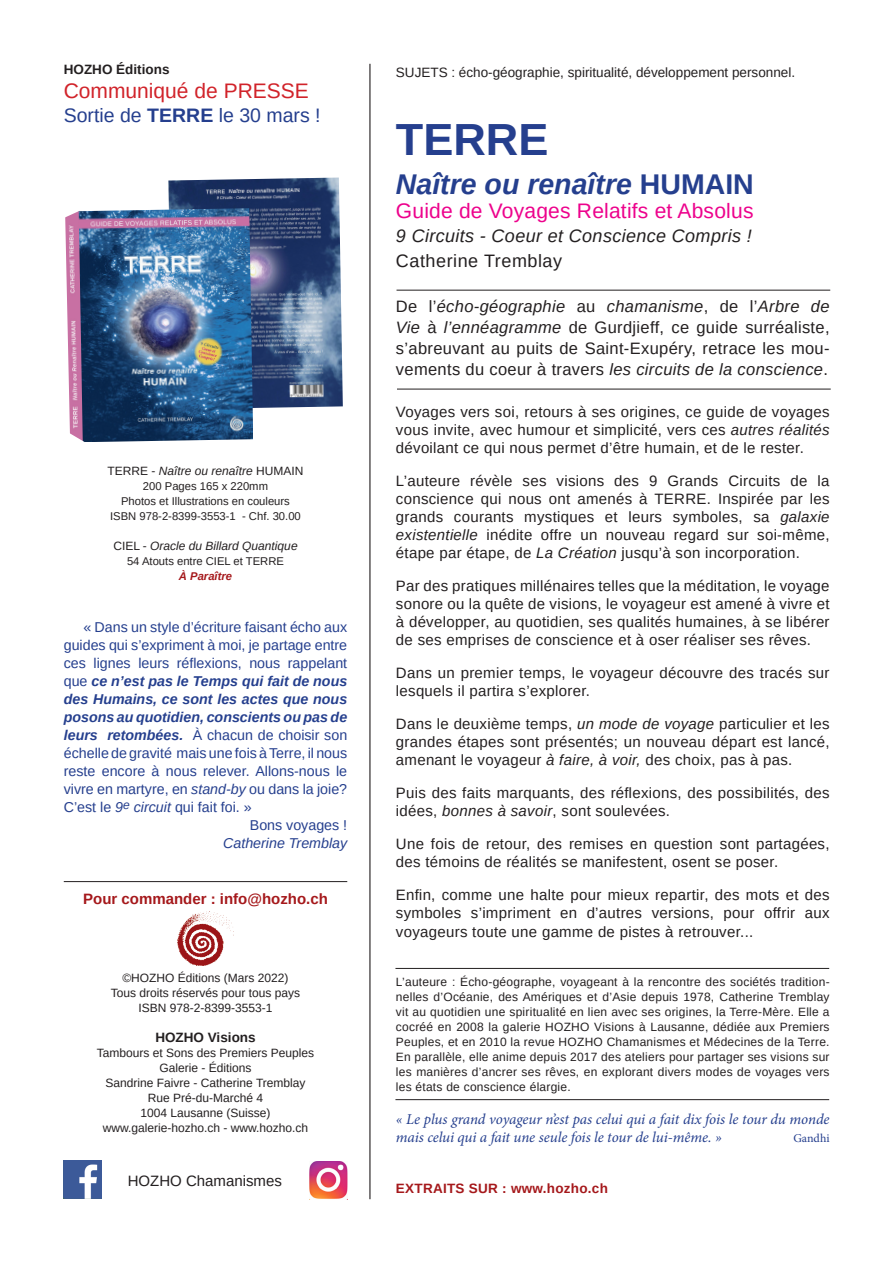
<style>
.page{position:relative;width:893px;height:1263px;background:#fff}
.page>*{position:absolute;margin:0;border:0;box-sizing:border-box;transform-origin:0 0}
.t1{font:700 45px "Arimo";color:#253f8e}
.t2{font:italic 700 28.5px "Arimo";color:#253f8e}
.t3{font:21px "Arimo";letter-spacing:.01em;color:#ed028c}
.t4{font:21px "Arimo";color:#d1232a}
.t5{font:19.5px "Arimo";color:#253f8e}
.t6{font:italic 18px "Arimo";letter-spacing:.02em;color:#231f20}
.t7{font:18px "Arimo";letter-spacing:.03em;color:#231f20}
.t8{font:16.5px/21px "Arimo";letter-spacing:.02em;color:#231f20;text-align:justify}
.t9{font:15px/18px "Arimo";letter-spacing:.02em;color:#231f20;text-align:justify}
.t10{font:italic 15px/18px "Minion Pro";letter-spacing:-.01em;color:#253f8e}
.t11{font:700 15px "Arimo";color:#a5181b}
.t12{font:15px "Arimo";color:#231f20}
.t13{font:14.25px/18px "Arimo";color:#253f8e;text-align:justify}
.t14{font:italic 14.25px "Arimo";color:#253f8e}
.t15{font:13.5px "Arimo";color:#231f20}
.t16{font:700 13.5px "Arimo";color:#231f20}
.t17{font:700 13.5px "Arimo";letter-spacing:.02em;color:#a5181b}
.t18{font:12px/15px "Arimo";color:#231f20;text-align:justify}
.t19{font:italic 12px "Arimo";color:#231f20}
.t20{font:12px "Minion Pro";color:#253f8e}
.t21{font:11.25px "Arimo";color:#231f20}
.t22{font:italic 700 11.25px "Arimo";color:#a5181b}
.s1{font-weight:700}
.s2{font-style:normal}
.s3{font-weight:700;font-style:italic}
.s4{font-style:italic}
</style>
<div class="page">
<img style="left:168px;top:178px;width:175px;height:230px">
<img style="left:65px;top:225px;width:14px;height:201px">
<svg style="left:65px;top:211px;width:14px;height:14px"></svg>
<img style="left:79px;top:208px;width:174px;height:234px">
<svg style="left:69px;top:426px;width:30px;height:16px"></svg>
<img style="left:177px;top:912px;width:57px;height:53px">
<img style="left:64px;top:1160px;width:37px;height:38px">
<img style="left:310px;top:1161px;width:37px;height:38px">
<hr style="left:369px;top:64px;width:1px;height:1135px;background:#231f20">
<hr style="left:396px;top:290px;width:434px;height:1px;background:#231f20">
<hr style="left:397px;top:389px;width:434px;height:1px;background:#231f20">
<hr style="left:395px;top:968px;width:434px;height:1px;background:#231f20">
<hr style="left:395px;top:1099px;width:434px;height:1px;background:#231f20">
<hr style="left:64px;top:881px;width:283px;height:1px;background:#231f20">
<p class="t16" style="left:64px;top:60px;width:107px">HOZHO Éditions</p>
<p class="t4" style="left:64px;top:77px;width:247px">Communiqué de PRESSE</p>
<p class="t5" style="left:64px;top:102px;width:258px">Sortie de <span class="s1">TERRE</span> le 30 mars !</p>
<p class="t19" style="left:107px;top:462px;width:198px"><span class="s2">TERRE -</span> Naître ou renaître <span class="s2">HUMAIN</span></p>
<p class="t21" style="left:143px;top:479px;width:127px">200 Pages 165 x 220mm</p>
<p class="t21" style="left:121px;top:494px;width:170px">Photos et Illustrations en couleurs</p>
<p class="t21" style="left:110px;top:509px;width:192px">ISBN 978-2-8399-3553-1 - Chf. 30.00</p>
<p class="t19" style="left:113px;top:537px;width:186px"><span class="s2">CIEL -</span> Oracle du Billard Quantique</p>
<p class="t21" style="left:127px;top:554px;width:158px">54 Atouts entre CIEL et TERRE</p>
<p class="t22" style="left:179px;top:568px;width:55px">À Paraître</p>
<p class="t13" style="left:64px;top:618px;width:285px;text-indent:20px">« Dans un style d’écriture faisant écho aux guides qui s’expriment à moi, je partage entre ces lignes leurs réflexions, nous rappelant que <span class="s3">ce n’est pas le Temps qui fait de nous des Humains, ce sont les actes que nous posons au quotidien, conscients ou pas de leurs retombées.</span> À chacun de choisir son échelle de gravité mais une fois à Terre, il nous reste encore à nous relever. Allons-nous le vivre en martyre, en <span class="s4">stand-by</span> ou dans la joie?<br>C’est le <span class="s4">9</span><sup>e</sup> <span class="s4">circuit</span> qui fait foi. »</p>
<p class="t13" style="left:250px;top:816px;width:99px">Bons voyages !</p>
<p class="t14" style="left:223px;top:834px;width:126px">Catherine Tremblay</p>
<p class="t11" style="left:83px;top:888px;width:246px">Pour commander : info@hozho.ch</p>
<p class="t18" style="left:122px;top:970px;width:168px">©HOZHO Éditions (Mars 2022)</p>
<p class="t18" style="left:111px;top:985px;width:191px">Tous droits réservés pour tous pays</p>
<p class="t18" style="left:138px;top:1000px;width:136px">ISBN 978-2-8399-3553-1</p>
<p class="t16" style="left:155px;top:1028px;width:102px">HOZHO Visions</p>
<p class="t18" style="left:97px;top:1045px;width:219px">Tambours et Sons des Premiers Peuples</p>
<p class="t18" style="left:159px;top:1060px;width:94px">Galerie - Éditions</p>
<p class="t18" style="left:105px;top:1075px;width:202px">Sandrine Faivre - Catherine Tremblay</p>
<p class="t18" style="left:148px;top:1090px;width:117px">Rue Pré-du-Marché 4</p>
<p class="t18" style="left:140px;top:1105px;width:132px">1004 Lausanne (Suisse)</p>
<p class="t18" style="left:103px;top:1120px;width:207px">www.galerie-hozho.ch - www.hozho.ch</p>
<p class="t12" style="left:128px;top:1171px;width:156px">HOZHO Chamanismes</p>
<p class="t15" style="left:396px;top:64px;width:401px">SUJETS : écho-géographie, spiritualité, développement personnel.</p>
<p class="t1" style="left:396px;top:108px;width:154px">TERRE</p>
<p class="t2" style="left:396px;top:165px;width:359px">Naître ou renaître <span class="s2">HUMAIN</span></p>
<p class="t3" style="left:396px;top:197px;width:359px">Guide de Voyages Relatifs et Absolus</p>
<p class="t6" style="left:396px;top:224px;width:357px">9 Circuits - Coeur et Conscience Compris !</p>
<p class="t7" style="left:396px;top:250px;width:168px">Catherine Tremblay</p>
<p class="t8" style="left:396px;top:296px;width:435px">De l’<span class="s4">écho-géographie</span> au <span class="s4">chamanisme</span>, de l’<span class="s4">Arbre de Vie</span> à <span class="s4">l’ennéagramme</span> de Gurdjieff, ce guide surréaliste, s’abreuvant au puits de Saint-Exupéry, retrace les mou&shy;vements du coeur à travers <span class="s4">les circuits de la conscience</span>.</p>
<p class="t9" style="left:396px;top:403px;width:435px">Voyages vers soi, retours à ses origines, ce guide de voyages vous invite, avec humour et simplicité, vers ces <span class="s4">autres réalités </span>dévoilant ce qui nous permet d’être humain, et de le rester.</p>
<p class="t9" style="left:396px;top:472px;width:435px">L’auteure révèle ses visions des 9 Grands Circuits de la conscience qui nous ont amenés à TERRE. Inspirée par les grands courants mystiques et leurs symboles, sa <span class="s4">galaxie existentielle</span> inédite offre un nouveau regard sur soi-même, étape par étape, de <span class="s4">La Création</span> jusqu’à son incorporation.</p>
<p class="t9" style="left:396px;top:577px;width:435px">Par des pratiques millénaires telles que la méditation, le voyage sonore ou la quête de visions, le voyageur est amené à vivre et à développer, au quotidien, ses qualités humaines, à se libérer de ses emprises de conscience et à oser réaliser ses rêves.</p>
<p class="t9" style="left:396px;top:664px;width:435px">Dans un premier temps, le voyageur découvre des tracés sur lesquels il partira s’explorer.</p>
<p class="t9" style="left:396px;top:715px;width:435px">Dans le deuxième temps, <span class="s4">un mode de voyage</span> particulier et les grandes étapes sont présentés; un nouveau départ est lancé, amenant le voyageur <span class="s4">à faire, à voir,</span> des choix, pas à pas.</p>
<p class="t9" style="left:396px;top:784px;width:435px">Puis des faits marquants, des réflexions, des possibilités, des idées, <span class="s4">bonnes à savoir</span>, sont soulevées.</p>
<p class="t9" style="left:396px;top:835px;width:435px">Une fois de retour, des remises en question sont partagées, des témoins de réalités se manifestent, osent se poser.</p>
<p class="t9" style="left:396px;top:886px;width:435px">Enfin, comme une halte pour mieux repartir, des mots et des symboles s’impriment en d’autres versions, pour offrir aux voyageurs toute une gamme de pistes à retrouver...</p>
<p class="t18" style="left:396px;top:974px;width:435px">L’auteure : Écho-géographe, voyageant à la rencontre des sociétés tradition&shy;nelles d’Océanie, des Amériques et d’Asie depuis 1978, Catherine Tremblay vit au quotidien une spiritualité en lien avec ses origines, la Terre-Mère. Elle a cocréé en 2008 la galerie HOZHO Visions à Lausanne, dédiée aux Premiers Peuples, et en 2010 la revue HOZHO Chamanismes et Médecines de la Terre.<br>En parallèle, elle anime depuis 2017 des ateliers pour partager ses visions sur les manières d’ancrer ses rêves, en explorant divers modes de voyages vers les états de conscience élargie.</p>
<p class="t10" style="left:396px;top:1110px;width:435px">« Le plus grand voyageur n’est pas celui qui a fait dix fois le tour du monde mais celui qui a fait une seule fois le tour de lui-même. »</p>
<p class="t20" style="left:793px;top:1130px;width:38px">Gandhi</p>
<p class="t17" style="left:396px;top:1179px;width:214px">EXTRAITS SUR : www.hozho.ch</p>
</div>
